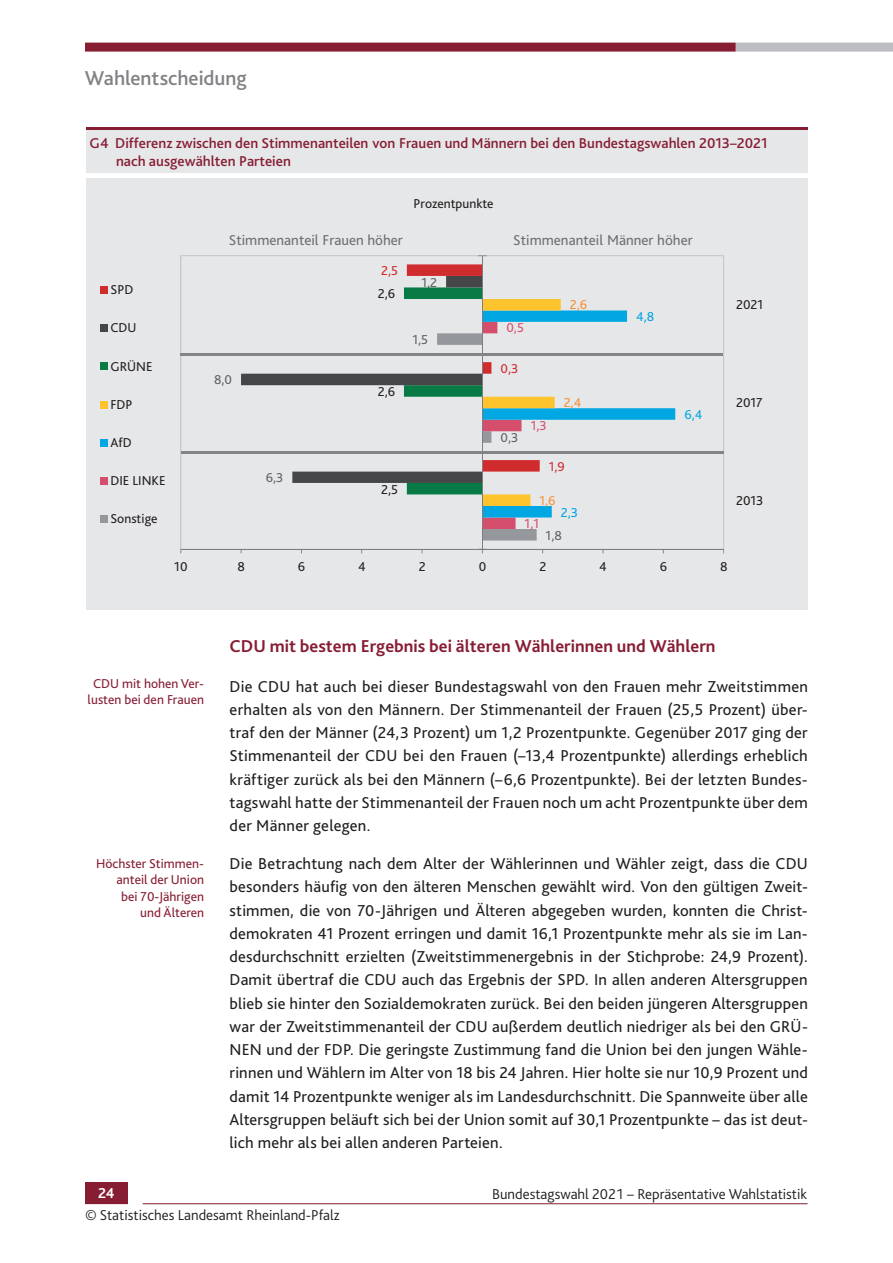
<style>
.page{position:relative;width:893px;height:1263px;background:#fff}
.page>*{position:absolute;margin:0;border:0;box-sizing:border-box;transform-origin:0 0}
.t1{font:21px "Bliss 2 Medium 2";letter-spacing:-.005em;color:#808285}
.t2{font:18px "Bliss 2 Bold 3";color:#871d33}
.t3{font:16.5px/23.2px "Bliss 23";letter-spacing:.01em;color:#1d1e1f;text-align:justify}
.t4{font:15px/18px "Bliss 2 Medium 2";color:#871d33}
.t5{font:300 15px "Bliss 2";color:#1d1e1f}
.t6{font:15px "Bliss 23";color:#6f7075}
.t7{font:15px "Bliss 2 Bold 3";color:#fff}
.t8{font:13.5px/16.2px "Bliss 23";color:#871d33;text-align:right}
.t9{font:13.5px "Bliss 23";color:#231f20}
.t10{font:13.5px "Bliss 23";color:#626265}
.t11{font:13.5px "Bliss 23";color:#d54e6c}
.t12{font:13.5px "Bliss 23";color:#00a7e3}
.t13{font:13.5px "Bliss 23";color:#f69139}
.t14{font:13.5px "Bliss 23";color:#d02c2e}
</style>
<div class="page">
<div style="left:85px;top:1183px;width:43px;height:21px;background:#871d33"></div>
<hr style="left:143px;top:1203px;width:664px;height:1px;background:#871d33">
<div style="left:736px;top:43px;width:157px;height:9px;background:#bcbdc0"></div>
<div style="left:85px;top:43px;width:651px;height:9px;background:#871d33"></div>
<div style="left:86px;top:128px;width:721px;height:482px;background:#e6e7e9"></div>
<svg style="left:180px;top:255px;width:544px;height:294px"></svg>
<svg style="left:241px;top:276px;width:163px;height:207px"></svg>
<hr style="left:181px;top:549px;width:543px;height:1px;background:#7c7e81">
<hr style="left:482px;top:256px;width:1px;height:293px;background:#7c7e81">
<svg style="left:404px;top:264px;width:271px;height:277px"></svg>
<div style="left:100px;top:286px;width:7px;height:8px;background:#d02c2e"></div>
<div style="left:100px;top:325px;width:7px;height:7px;background:#454647"></div>
<div style="left:100px;top:363px;width:7px;height:7px;background:#077a45"></div>
<div style="left:100px;top:401px;width:7px;height:7px;background:#fec42e"></div>
<div style="left:100px;top:439px;width:7px;height:7px;background:#00a7e3"></div>
<div style="left:100px;top:477px;width:7px;height:8px;background:#d54e6c"></div>
<div style="left:100px;top:516px;width:7px;height:7px;background:#94989d"></div>
<hr style="left:181px;top:353px;width:542px;height:3px;background:#81858a">
<hr style="left:182px;top:451px;width:542px;height:2px;background:#81858a">
<hr style="left:86px;top:174px;width:721px;height:4px;background:#fff">
<hr style="left:86px;top:128px;width:721px;height:2px;background:#871d33">
<p class="t1" style="left:85px;top:70px;width:163px">Wahlentscheidung</p>
<p class="t4" style="left:116px;top:136px;width:653px;text-indent:-26px">G4 Differenz zwischen den Stimmenanteilen von Frauen und Männern bei den Bundestagswahlen 2013–2021 nach ausgewählten Parteien</p>
<p class="t9" style="left:413px;top:198px;width:82px">Prozentpunkte</p>
<p class="t9" style="left:110px;top:284px;width:24px">SPD</p>
<p class="t9" style="left:110px;top:323px;width:28px">CDU</p>
<p class="t9" style="left:110px;top:361px;width:44px">GRÜNE</p>
<p class="t9" style="left:110px;top:399px;width:24px">FDP</p>
<p class="t9" style="left:110px;top:437px;width:23px">AfD</p>
<p class="t9" style="left:110px;top:475px;width:57px">DIE LINKE</p>
<p class="t9" style="left:110px;top:514px;width:49px">Sonstige</p>
<p class="t6" style="left:229px;top:234px;width:176px">Stimmenanteil Frauen höher</p>
<p class="t6" style="left:513px;top:234px;width:181px">Stimmenanteil Männer höher</p>
<p class="t10" style="left:214px;top:375px;width:20px">8,0</p>
<p class="t10" style="left:266px;top:472px;width:19px">6,3</p>
<p class="t14" style="left:381px;top:265px;width:19px">2,5</p>
<p class="t9" style="left:378px;top:288px;width:19px">2,6</p>
<p class="t10" style="left:421px;top:277px;width:17px">1,2</p>
<p class="t10" style="left:412px;top:334px;width:17px">1,5</p>
<p class="t9" style="left:378px;top:386px;width:19px">2,6</p>
<p class="t9" style="left:381px;top:484px;width:19px">2,5</p>
<p class="t11" style="left:506px;top:323px;width:19px">0,5</p>
<p class="t13" style="left:570px;top:300px;width:19px">2,6</p>
<p class="t14" style="left:500px;top:363px;width:19px">0,3</p>
<p class="t10" style="left:500px;top:432px;width:19px">0,3</p>
<p class="t11" style="left:531px;top:421px;width:18px">1,3</p>
<p class="t13" style="left:564px;top:398px;width:19px">2,4</p>
<p class="t14" style="left:549px;top:461px;width:18px">1,9</p>
<p class="t13" style="left:539px;top:495px;width:18px">1,6</p>
<p class="t12" style="left:561px;top:507px;width:19px">2,3</p>
<p class="t11" style="left:524px;top:518px;width:16px">1,1</p>
<p class="t10" style="left:546px;top:530px;width:18px">1,8</p>
<p class="t12" style="left:636px;top:311px;width:20px">4,8</p>
<p class="t12" style="left:684px;top:409px;width:19px">6,4</p>
<p class="t9" style="left:174px;top:561px;width:15px">10</p>
<p class="t9" style="left:237px;top:561px;width:9px">8</p>
<p class="t9" style="left:298px;top:561px;width:9px">6</p>
<p class="t9" style="left:358px;top:561px;width:9px">4</p>
<p class="t9" style="left:419px;top:561px;width:8px">2</p>
<p class="t9" style="left:479px;top:561px;width:9px">0</p>
<p class="t9" style="left:539px;top:561px;width:8px">2</p>
<p class="t9" style="left:599px;top:561px;width:9px">4</p>
<p class="t9" style="left:660px;top:561px;width:9px">6</p>
<p class="t9" style="left:720px;top:561px;width:9px">8</p>
<p class="t9" style="left:736px;top:299px;width:29px">2021</p>
<p class="t9" style="left:736px;top:397px;width:28px">2017</p>
<p class="t9" style="left:736px;top:495px;width:29px">2013</p>
<p class="t8" style="left:88px;top:677px;width:118px;text-align:center">CDU mit hohen Ver&shy;lusten bei den Frauen</p>
<p class="t8" style="left:96px;top:857px;width:109px">Höchster Stimmen&shy;anteil der Union<br>bei 70-Jährigen<br>und Älteren</p>
<p class="t2" style="left:230px;top:639px;width:487px">CDU mit bestem Ergebnis bei älteren Wählerinnen und Wählern</p>
<p class="t3" style="left:230px;top:676px;width:580px">Die CDU hat auch bei dieser Bundestagswahl von den Frauen mehr Zweitstimmen erhalten als von den Männern. Der Stimmenanteil der Frauen (25,5 Prozent) über&shy;traf den der Männer (24,3 Prozent) um 1,2 Prozentpunkte. Gegenüber 2017 ging der Stimmenanteil der CDU bei den Frauen (–13,4 Prozentpunkte) allerdings erheblich kräftiger zurück als bei den Männern (–6,6 Prozentpunkte). Bei der letzten Bundes&shy;tagswahl hatte der Stimmenanteil der Frauen noch um acht Prozentpunkte über dem der Männer gelegen.</p>
<p class="t3" style="left:230px;top:854px;width:580px">Die Betrachtung nach dem Alter der Wählerinnen und Wähler zeigt, dass die CDU besonders häufig von den älteren Menschen gewählt wird. Von den gültigen Zweit&shy;stimmen, die von 70-Jährigen und Älteren abgegeben wurden, konnten die Christ&shy;demokraten 41 Prozent erringen und damit 16,1 Prozentpunkte mehr als sie im Lan&shy;desdurchschnitt erzielten (Zweitstimmenergebnis in der Stichprobe: 24,9 Prozent).<br>Damit übertraf die CDU auch das Ergebnis der SPD. In allen anderen Altersgruppen blieb sie hinter den Sozialdemokraten zurück. Bei den beiden jüngeren Altersgruppen war der Zweitstimmenanteil der CDU außerdem deutlich niedriger als bei den GRÜ-NEN und der FDP. Die geringste Zustimmung fand die Union bei den jungen Wähle&shy;rinnen und Wählern im Alter von 18 bis 24 Jahren. Hier holte sie nur 10,9 Prozent und damit 14 Prozentpunkte weniger als im Landesdurchschnitt. Die Spannweite über alle Altersgruppen beläuft sich bei der Union somit auf 30,1 Prozentpunkte – das ist deut&shy;lich mehr als bei allen anderen Parteien.</p>
<p class="t7" style="left:98px;top:1188px;width:18px">24</p>
<p class="t5" style="left:492px;top:1188px;width:317px">Bundestagswahl 2021 – Repräsentative Wahlstatistik</p>
<p class="t5" style="left:85px;top:1210px;width:256px">© Statistisches Landesamt Rheinland-Pfalz</p>
</div>
